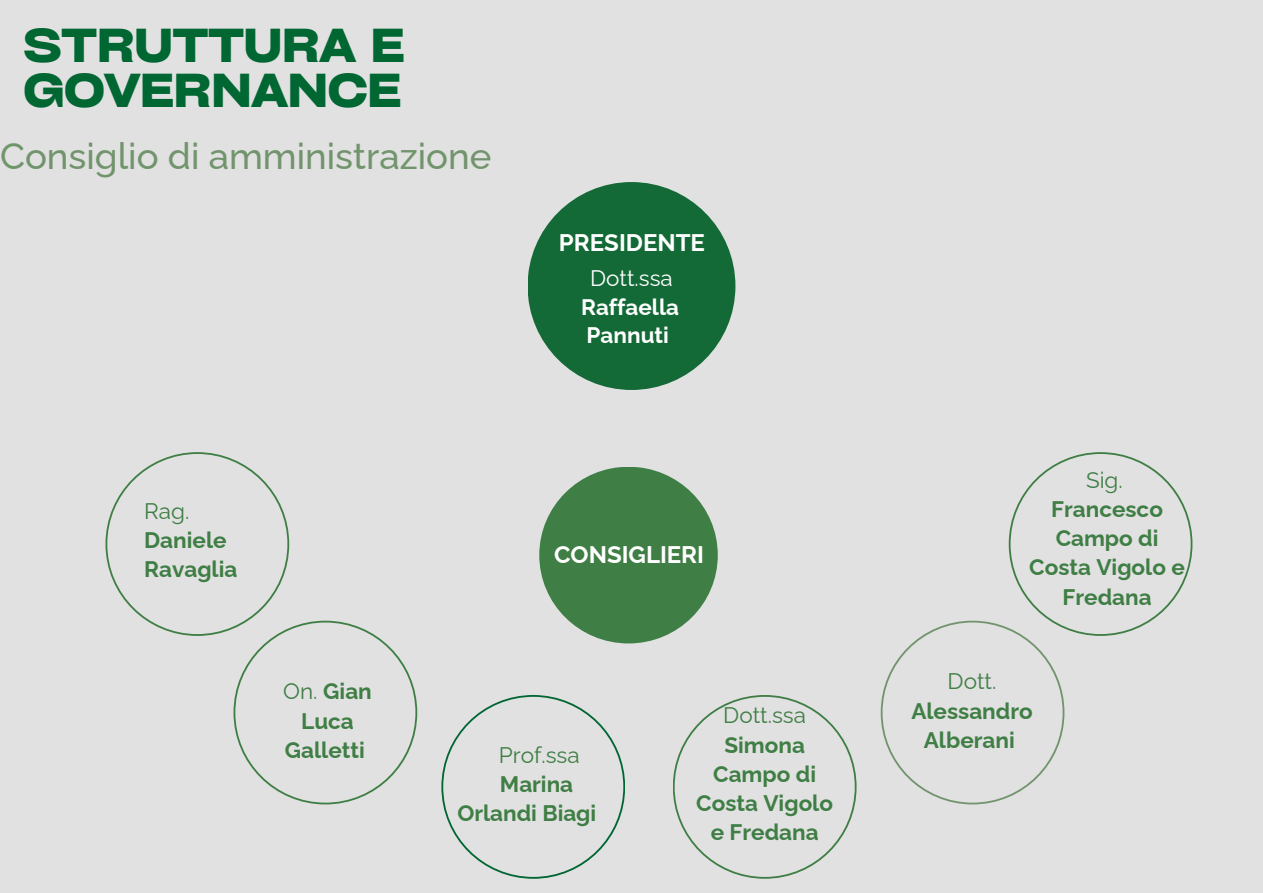
<style>
.page{position:relative;width:1263px;height:893px;background:#e1e1e1}
.page>*{position:absolute;margin:0;border:0;box-sizing:border-box;transform-origin:0 0}
.t1{font:700 expanded 45.6px/45.4px "Cy Grotesk";letter-spacing:-.015em;color:#006632}
.t2{font:500 36.67px "Raleway";color:#71946d}
.t3{font:700 24px "Raleway";color:#fff}
.t4{font:700 22.5px/29.2px "Raleway";color:#3f7e44;text-align:center}
.t5{font:22.5px/29.2px "Raleway";color:#3f7e44}
.t6{font:700 22.5px "Raleway";color:#fff}
.t7{font:700 22.42px/28.7px "Raleway";color:#fff;text-align:center}
.s1{font-weight:400}
.s2{font-weight:700}
</style>
<div class="page">
<svg style="left:105px;top:452px;width:312px;height:352px"></svg>
<svg style="left:441px;top:695px;width:184px;height:183px"></svg>
<div style="left:527px;top:182px;width:208px;height:208px;background:#136a36;border-radius:50%"></div>
<div style="left:539px;top:467px;width:179px;height:176px;background:#3f7e44;border-radius:50%"></div>
<svg style="left:673px;top:695px;width:183px;height:183px"></svg>
<svg style="left:881px;top:452px;width:311px;height:352px"></svg>
<h1 class="t1" style="left:24px;top:21px;width:383px">STRUTTURA E<br>GOVERNANCE</h1>
<p class="t2" style="left:0;top:135px;width:493px">Consiglio di amministrazione</p>
<h4 class="t4" style="left:144px;top:496px;width:95px;text-align:left"><span class="s1">Rag.<br></span>Daniele<br>Ravaglia</h4>
<h2 class="t3" style="left:559px;top:229px;width:148px">PRESIDENTE</h2>
<p class="t7" style="left:581px;top:264px;width:99px"><span class="s1">Dott.ssa<br></span>Raffaella</p>
<h4 class="t6" style="left:587px;top:321px;width:84px">Pannuti</h4>
<h3 class="t3" style="left:554px;top:541px;width:152px">CONSIGLIERI</h3>
<p class="t4" style="left:283px;top:677px;width:90px"><span class="s1">On.</span> Gian<br>Luca<br>Galletti</p>
<p class="t5" style="left:499px;top:740px;width:82px">Prof.ssa<br><span class="s2">Marina</span></p>
<h3 class="t4" style="left:457px;top:798px;width:140px">Orlandi Biagi</h3>
<p class="t4" style="left:696px;top:701px;width:138px"><span class="s1">Dott.ssa<br></span>Simona<br>Campo di<br>Costa Vigolo e Fredana</p>
<p class="t5" style="left:1086px;top:465px;width:38px">Sig.</p>
<p class="t4" style="left:1029px;top:494px;width:157px">Francesco<br>Campo di<br>Costa Vigolo e<br>Fredana</p>
<p class="t4" style="left:911px;top:667px;width:123px"><span class="s1">Dott.<br></span>Alessandro<br>Alberani</p>
</div>
